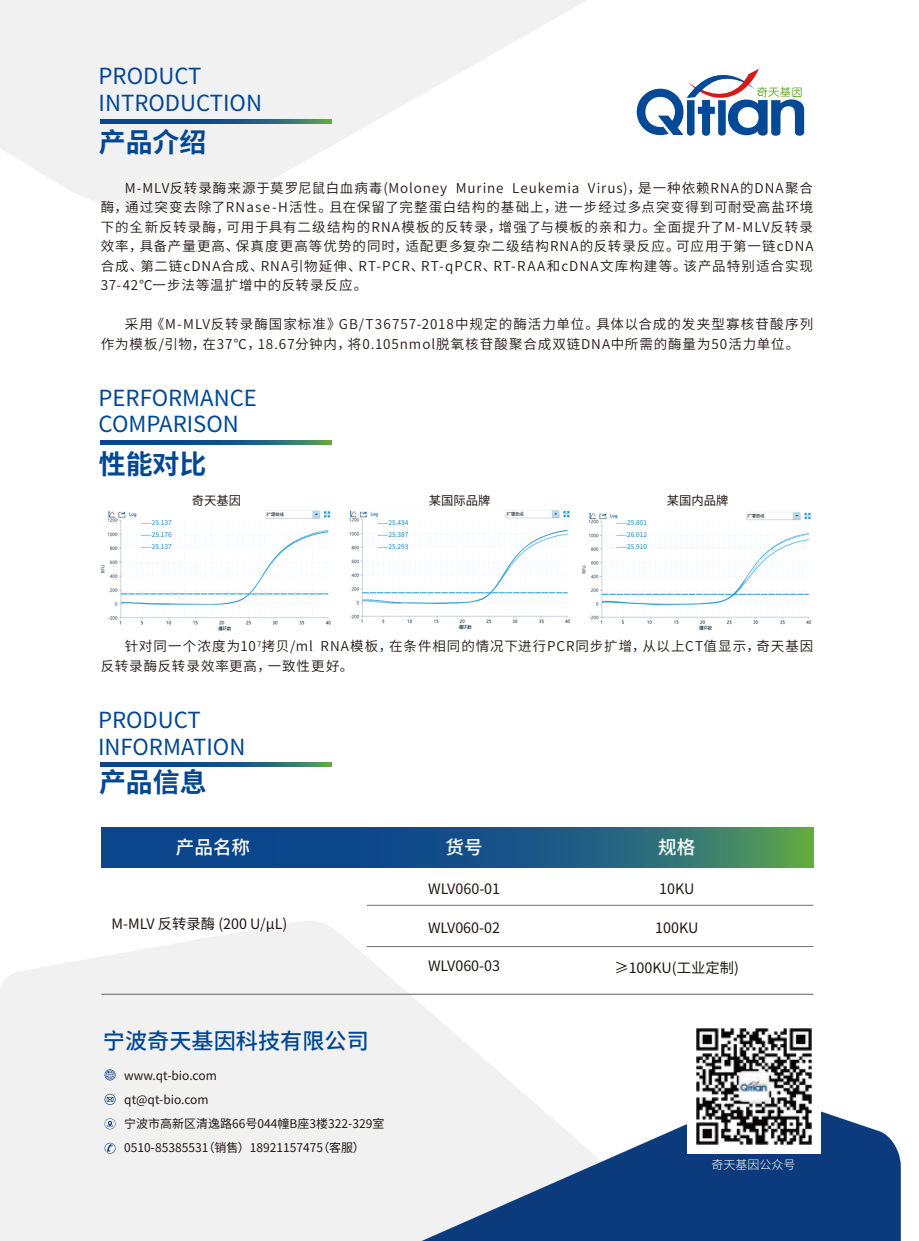
<style>
.page{position:relative;width:919px;height:1241px;background:#fff}
.page>*{position:absolute;margin:0;border:0;box-sizing:border-box;transform-origin:0 0}
.t1{font:700 27px "Source Han Sans SC";color:#014794}
.t2{font:22.2px/26.5px "Source Han Sans SC";color:#014794}
.t3{font:500 22.2px "Source Han Sans SC";color:#014794}
.t4{font:500 18.6px "Source Han Sans SC";color:#fff}
.t5{font:14.25px "Source Han Sans SC";color:#221815}
.t6{font:13.5px/19.5px "Source Han Sans SC";letter-spacing:.075em;color:#221815}
.t7{font:12.3px "Source Han Sans SC";color:#221815}
.t8{font:12px/24px "Source Han Sans SC";color:#221815}
.t9{font:300 12px "Source Han Sans SC";color:#fff}
.t10{font:6.6px/12.3px "Source Han Sans SC";color:#1c88ca;text-align:justify}
</style>
<div class="page">
<img style="left:0;top:0;width:901px;height:1241px">
<svg style="left:636px;top:69px;width:168px;height:67px"></svg>
<svg style="left:100px;top:763px;width:231px;height:3px"></svg>
<svg style="left:100px;top:120px;width:231px;height:3px"></svg>
<svg style="left:100px;top:441px;width:231px;height:3px"></svg>
<img style="left:687px;top:1019px;width:133px;height:134px">
<svg style="left:101px;top:828px;width:712px;height:39px;background:#1e5b80"></svg>
<hr style="left:367px;top:905px;width:446px;height:1px;background:#727171">
<hr style="left:367px;top:946px;width:446px;height:1px;background:#727171">
<hr style="left:101px;top:993px;width:712px;height:2px;background:#727171">
<svg style="left:105px;top:1118px;width:11px;height:11px"></svg>
<svg style="left:104px;top:1142px;width:12px;height:12px"></svg>
<svg style="left:105px;top:1069px;width:11px;height:11px"></svg>
<svg style="left:104px;top:1094px;width:12px;height:11px"></svg>
<svg style="left:138px;top:225px;width:5px;height:3px"></svg>
<img style="left:101px;top:510px;width:230px;height:121px">
<img style="left:347px;top:509px;width:224px;height:121px">
<img style="left:581px;top:511px;width:232px;height:119px">
<svg style="left:743px;top:534px;width:65px;height:49px"></svg>
<h2 class="t2" style="left:99px;top:63px;width:165px">PRODUCT<br>INTRODUCTION</h2>
<h1 class="t1" style="left:99px;top:127px;width:109px">产品介绍</h1>
<p class="t6" style="left:101px;top:178px;width:714px;text-align:justify;text-indent:24px">M-MLV反转录酶来源于莫罗尼鼠白血病毒(Moloney Murine Leukemia Virus)，是一种依赖RNA的DNA聚合酶，通过突变去除了RNase-H活性。且在保留了完整蛋白结构的基础上，进一步经过多点突变得到可耐受高盐环境下的全新反转录酶，可用于具有二级结构的RNA模板的反转录，增强了与模板的亲和力。全面提升了M-MLV反转录效率，具备产量更高、保真度更高等优势的同时，适配更多复杂二级结构RNA的反转录反应。可应用于第一链cDNA合成、第二链cDNA合成、RNA引物延伸、RT-PCR、RT-qPCR、RT-RAA和cDNA文库构建等。该产品特别适合实现37-42℃一步法等温扩增中的反转录反应。</p>
<p class="t6" style="left:101px;top:315px;width:714px;text-indent:24px">采用《M-MLV反转录酶国家标准》GB/T36757-2018中规定的酶活力单位。具体以合成的发夹型寡核苷酸序列作为模板/引物，在37℃，18.67分钟内，将0.105nmol脱氧核苷酸聚合成双链DNA中所需的酶量为50活力单位。</p>
<h2 class="t2" style="left:99px;top:385px;width:160px">PERFORMANCE<br>COMPARISON</h2>
<h1 class="t1" style="left:99px;top:449px;width:109px">性能对比</h1>
<p class="t7" style="left:192px;top:493px;width:51px">奇天基因</p>
<p class="t7" style="left:428px;top:493px;width:63px">某国际品牌</p>
<p class="t7" style="left:666px;top:493px;width:63px">某国内品牌</p>
<p class="t10" style="left:141px;top:516px;width:32px">⸺25.137 ⸺25.176 ⸺25.137</p>
<p class="t10" style="left:377px;top:516px;width:32px">⸺25.434 ⸺25.387 ⸺25.293</p>
<p class="t10" style="left:616px;top:516px;width:32px">⸺25.801 ⸺26.012 ⸺25.910</p>
<p class="t6" style="left:101px;top:637px;width:714px;text-indent:24px">针对同一个浓度为10<sup>7</sup>拷贝/ml RNA模板，在条件相同的情况下进行PCR同步扩增，从以上CT值显示，奇天基因反转录酶反转录效率更高，一致性更好。</p>
<h2 class="t2" style="left:98px;top:707px;width:149px">PRODUCT<br>INFORMATION</h2>
<h1 class="t1" style="left:99px;top:766px;width:109px">产品信息</h1>
<h3 class="t4" style="left:176px;top:837px;width:76px">产品名称</h3>
<h3 class="t4" style="left:445px;top:837px;width:39px">货号</h3>
<h3 class="t4" style="left:658px;top:837px;width:39px">规格</h3>
<p class="t5" style="left:112px;top:915px;width:177px">M-MLV 反转录酶 (200 U/μL)</p>
<h2 class="t3" style="left:103px;top:1028px;width:267px">宁波奇天基因科技有限公司</h2>
<p class="t8" style="left:124px;top:1064px;width:261px">www.qt-bio.com<br>qt@qt-bio.com<br>宁波市高新区清逸路66号044幢B座3楼322-329室<br>0510-85385531（销售）18921157475（客服）</p>
<p class="t5" style="left:428px;top:880px;width:74px">WLV060-01</p>
<p class="t5" style="left:428px;top:919px;width:74px">WLV060-02</p>
<p class="t5" style="left:428px;top:957px;width:74px">WLV060-03</p>
<p class="t5" style="left:614px;top:959px;width:126px">≥100KU(工业定制)</p>
<p class="t5" style="left:659px;top:880px;width:37px">10KU</p>
<p class="t5" style="left:655px;top:920px;width:45px">100KU</p>
<p class="t9" style="left:711px;top:1158px;width:85px">奇天基因公众号</p>
</div>
